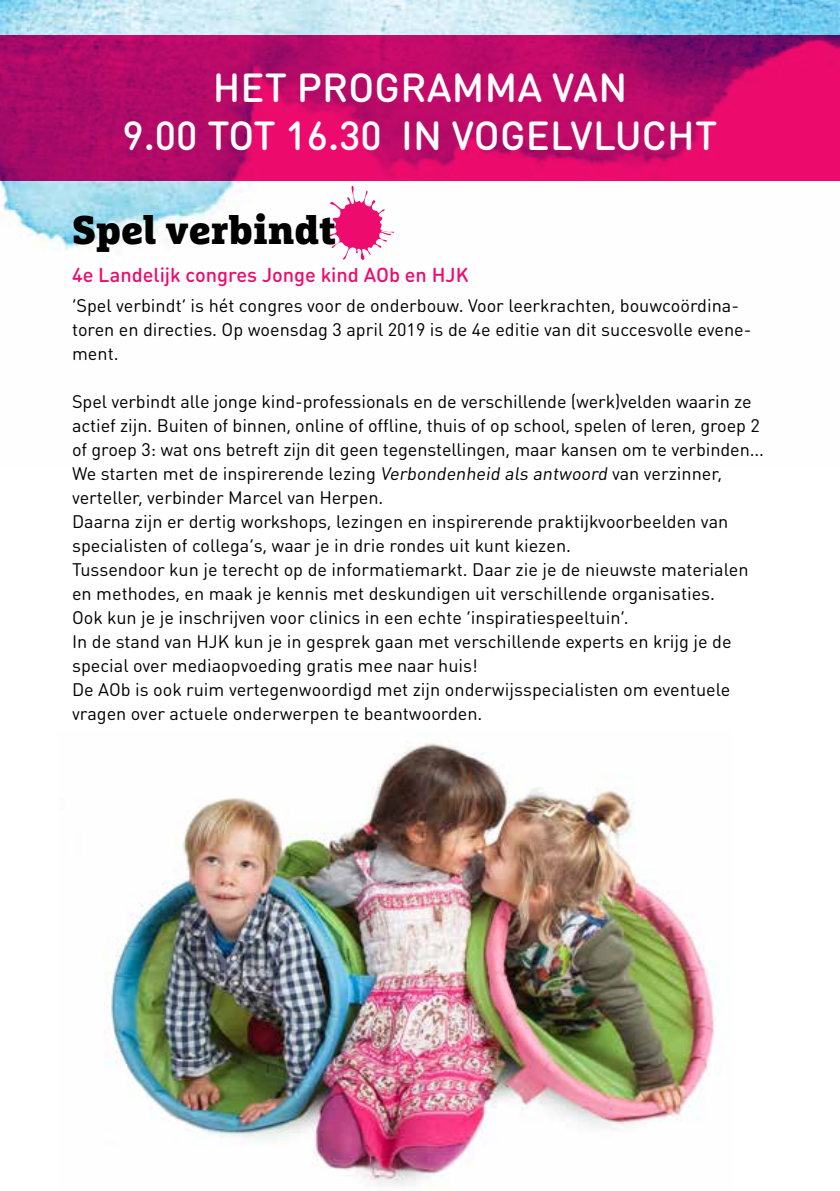
<style>
.page{position:relative;width:840px;height:1191px;background:#fff}
.page>*{position:absolute;margin:0;border:0;box-sizing:border-box;transform-origin:0 0}
.t1{font:500 40px/48px "DIN Round OT";letter-spacing:.005em;color:#fff;text-align:center}
.t2{font:900 40px "Marselis Slab OT";color:#000}
.t3{font:500 20px "DIN Round OT";color:#ed0c6e}
.t4{font:18px/24px "DIN Round OT";color:#000}
</style>
<div class="page">
<img style="left:104px;top:741px;width:616px;height:447px">
<img style="left:0;top:0;width:839px;height:251px">
<svg style="left:323px;top:184px;width:71px;height:76px"></svg>
<svg style="left:0;top:35px;width:839px;height:145px;background:#c10a69"></svg>
<h1 class="t1" style="left:122px;top:63px;width:596px">HET PROGRAMMA VAN<br>9.00 TOT 16.30 IN VOGELVLUCHT</h1>
<h1 class="t2" style="left:72px;top:204px;width:265px">Spel verbindt</h1>
<p class="t3" style="left:72px;top:262px;width:398px">4e Landelijk congres Jonge kind AOb en HJK</p>
<p class="t4" style="left:72px;top:293px;width:680px">‘Spel verbindt’ is hét congres voor de onderbouw. Voor leerkrachten, bouwcoördina&shy;toren en directies. Op woensdag 3 april 2019 is de 4e editie van dit succesvolle evene&shy;ment.</p>
<p class="t4" style="left:72px;top:389px;width:693px">Spel verbindt alle jonge kind-professionals en de verschillende (werk)velden waarin ze actief zijn. Buiten of binnen, online of offline, thuis of op school, spelen of leren, groep 2 of groep 3: wat ons betreft zijn dit geen tegenstellingen, maar kansen om te verbinden...<br>We starten met de inspirerende lezing Verbondenheid als antwoord van verzinner, verteller, verbinder Marcel van Herpen.<br>Daarna zijn er dertig workshops, lezingen en inspirerende praktijkvoorbeelden van specialisten of collega’s, waar je in drie rondes uit kunt kiezen.<br>Tussendoor kun je terecht op de informatiemarkt. Daar zie je de nieuwste materialen en methodes, en maak je kennis met deskundigen uit verschillende organisaties.<br>Ook kun je je inschrijven voor clinics in een echte ‘inspiratiespeeltuin’.<br>In de stand van HJK kun je in gesprek gaan met verschillende experts en krijg je de special over mediaopvoeding gratis mee naar huis!<br>De AOb is ook ruim vertegenwoordigd met zijn onderwijsspecialisten om eventuele vragen over actuele onderwerpen te beantwoorden.</p>
</div>
